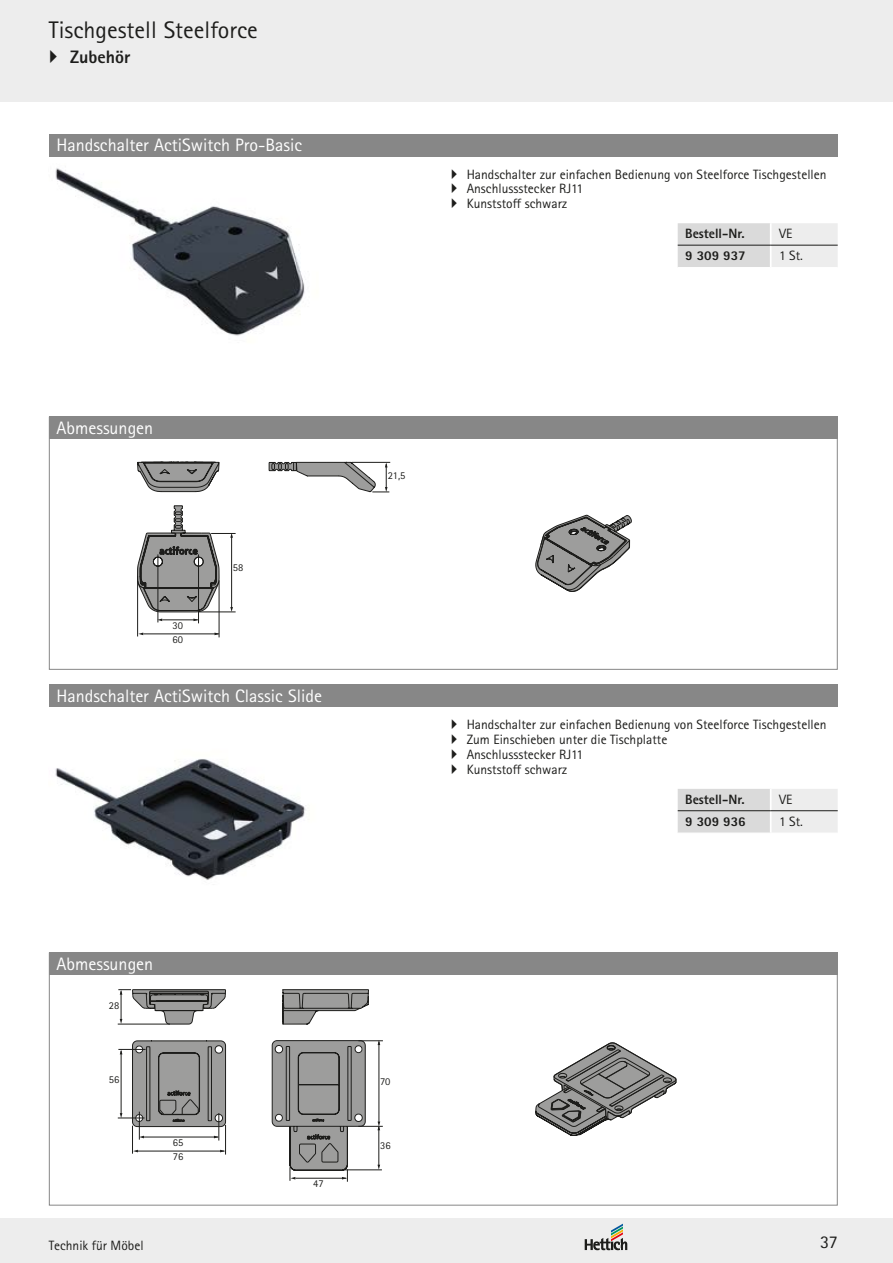
<style>
.page{position:relative;width:893px;height:1263px;background:#fff}
.page>*{position:absolute;margin:0;border:0;box-sizing:border-box;transform-origin:0 0}
.t1{font:24px "Rotis Sans Serif Pro Cyr";color:#1d1d1b}
.t2{font:18px "Rotis Sans Serif Pro Cyr";color:#fff}
.t3{font:800 18px "Rotis Sans Serif Pro Cyr";color:#1d1d1b}
.t4{font:18px "Rotis Sans Serif";color:#1d1d1b}
.t5{font:13.5px/14.9px "Rotis Sans Serif Pro Cyr";color:#1d1d1b}
.t6{font:800 13.5px "Rotis Sans Serif Pro Cyr";color:#1d1d1b}
.t7{font:13.5px "Rotis Sans Serif";color:#1d1d1b}
.t8{font:10.5px/14.1px "Rotis Sans Serif";color:#1d1d1b}
</style>
<div class="page">
<div style="left:0;top:1218px;width:893px;height:45px;background:#ededed"></div>
<div style="left:0;top:0;width:893px;height:102px;background:#ededed"></div>
<svg style="left:585px;top:1224px;width:42px;height:26px"></svg>
<div style="left:49px;top:134px;width:789px;height:22px;background:#878787"></div>
<img style="left:55px;top:168px;width:250px;height:168px">
<svg style="left:678px;top:223px;width:160px;height:44px;background:#e0e0e0"></svg>
<hr style="left:770px;top:223px;width:2px;height:22px;background:#fff">
<hr style="left:770px;top:246px;width:2px;height:21px;background:#fff">
<hr style="left:678px;top:245px;width:93px;height:1px;background:#1d1d1b">
<hr style="left:771px;top:245px;width:67px;height:1px;background:#1d1d1b">
<div style="left:49px;top:417px;width:789px;height:22px;background:#878787"></div>
<svg style="left:535px;top:515px;width:97px;height:77px"></svg>
<hr style="left:198px;top:612px;width:38px;height:1px;background:#1d1d1b">
<hr style="left:352px;top:462px;width:38px;height:1px;background:#1d1d1b">
<svg style="left:137px;top:505px;width:99px;height:107px"></svg>
<svg style="left:137px;top:462px;width:83px;height:30px;background:#8f8f8e"></svg>
<svg style="left:269px;top:462px;width:120px;height:31px"></svg>
<hr style="left:158px;top:554px;width:1px;height:68px;background:#1d1d1b">
<hr style="left:162px;top:620px;width:36px;height:1px;background:#1d1d1b">
<svg style="left:193px;top:618px;width:5px;height:3px"></svg>
<hr style="left:198px;top:554px;width:1px;height:69px;background:#1d1d1b">
<svg style="left:138px;top:632px;width:5px;height:3px"></svg>
<hr style="left:137px;top:576px;width:1px;height:60px;background:#1d1d1b">
<hr style="left:143px;top:634px;width:76px;height:1px;background:#1d1d1b">
<hr style="left:219px;top:580px;width:1px;height:57px;background:#1d1d1b">
<div style="left:49px;top:685px;width:789px;height:22px;background:#878787"></div>
<img style="left:55px;top:759px;width:251px;height:121px">
<svg style="left:678px;top:789px;width:160px;height:44px;background:#e1e1e1"></svg>
<hr style="left:770px;top:789px;width:2px;height:21px;background:#fff">
<hr style="left:770px;top:811px;width:2px;height:22px;background:#fff">
<hr style="left:678px;top:810px;width:93px;height:1px;background:#1d1d1b">
<hr style="left:771px;top:810px;width:67px;height:1px;background:#1d1d1b">
<div style="left:49px;top:952px;width:789px;height:23px;background:#878787"></div>
<svg style="left:118px;top:989px;width:559px;height:193px"></svg>
<hr style="left:343px;top:1169px;width:39px;height:1px;background:#1d1d1b">
<h1 class="t1" style="left:49px;top:16px;width:210px">Tischgestell Steelforce</h1>
<h2 class="t3" style="left:70px;top:46px;width:62px">Zubehör</h2>
<h2 class="t2" style="left:56px;top:135px;width:247px">Handschalter ActiSwitch Pro-Basic</h2>
<p class="t5" style="left:467px;top:167px;width:361px">Handschalter zur einfachen Bedienung von Steelforce Tischgestellen<br>Anschlussstecker RJ11<br>Kunststoff schwarz</p>
<p class="t6" style="left:685px;top:225px;width:61px">Bestell-Nr.</p>
<p class="t5" style="left:779px;top:226px;width:15px">VE</p>
<p class="t6" style="left:685px;top:247px;width:62px">9 309 937</p>
<p class="t5" style="left:779px;top:249px;width:25px">1 St.</p>
<h2 class="t2" style="left:56px;top:417px;width:98px">Abmessungen</h2>
<p class="t8" style="left:173px;top:618px;width:12px">30<br>60</p>
<p class="t8" style="left:233px;top:560px;width:12px">58</p>
<h2 class="t2" style="left:56px;top:685px;width:267px">Handschalter ActiSwitch Classic Slide</h2>
<p class="t8" style="left:388px;top:468px;width:19px">21,5</p>
<h2 class="t2" style="left:56px;top:953px;width:98px">Abmessungen</h2>
<p class="t8" style="left:109px;top:998px;width:12px">28</p>
<p class="t8" style="left:109px;top:1072px;width:12px">56</p>
<p class="t8" style="left:173px;top:1135px;width:12px">65<br>76</p>
<p class="t8" style="left:313px;top:1177px;width:12px">47</p>
<p class="t8" style="left:380px;top:1074px;width:12px">70</p>
<p class="t8" style="left:380px;top:1138px;width:12px">36</p>
<p class="t5" style="left:467px;top:717px;width:361px">Handschalter zur einfachen Bedienung von Steelforce Tischgestellen Zum Einschieben unter die Tischplatte<br>Anschlussstecker RJ11<br>Kunststoff schwarz</p>
<p class="t6" style="left:685px;top:790px;width:61px">Bestell-Nr.</p>
<p class="t5" style="left:779px;top:792px;width:15px">VE</p>
<p class="t6" style="left:685px;top:813px;width:62px">9 309 936</p>
<p class="t5" style="left:779px;top:814px;width:25px">1 St.</p>
<p class="t7" style="left:49px;top:1238px;width:96px">Technik für Möbel</p>
<h2 class="t4" style="left:820px;top:1231px;width:19px">37</h2>
</div>
